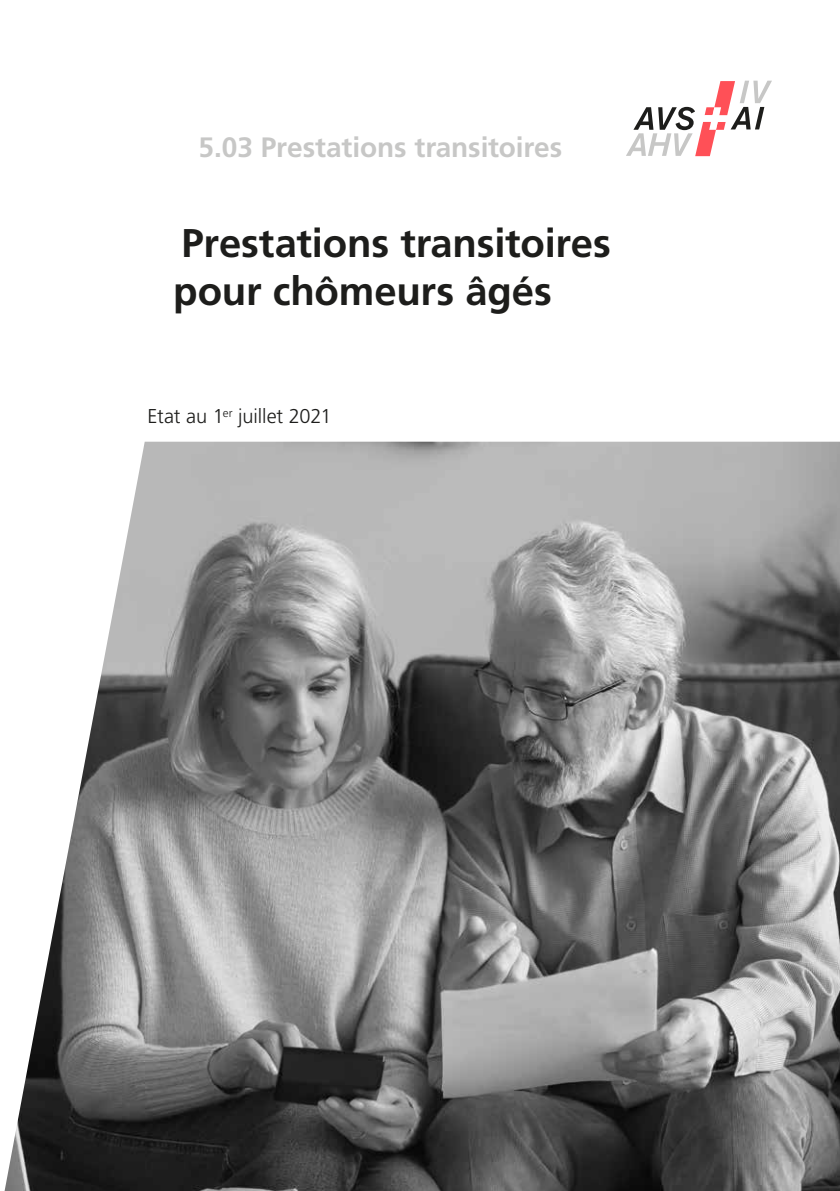
<style>
.page{position:relative;width:840px;height:1191px;background:#fff}
.page>*{position:absolute;margin:0;border:0;box-sizing:border-box;transform-origin:0 0}
.MB_Titel{font:700 40px/48.2px "Frutiger LT Std";letter-spacing:-.005em;color:#1d1d1b}
.MB_Gruppe_Titelseite{font:700 28px "Frutiger LT Std";letter-spacing:-.005em;color:#c7c7c6}
.Grundtext{font:300 20px "Frutiger LT Std";letter-spacing:-.01em;color:#1d1d1b}
</style>
<div class="page">
<svg style="left:626px;top:81px;width:145px;height:75px"></svg>
<img style="left:4px;top:442px;width:835px;height:749px">
<p class="MB_Gruppe_Titelseite" style="left:198px;top:131px;width:365px">5.03 Prestations transitoires</p>
<p class="MB_Titel" style="left:173px;top:219px;width:439px">Prestations transitoires pour chômeurs âgés</p>
<p class="Grundtext" style="left:147px;top:405px;width:185px">Etat au 1<sup>er</sup> juillet 2021</p>
</div>
